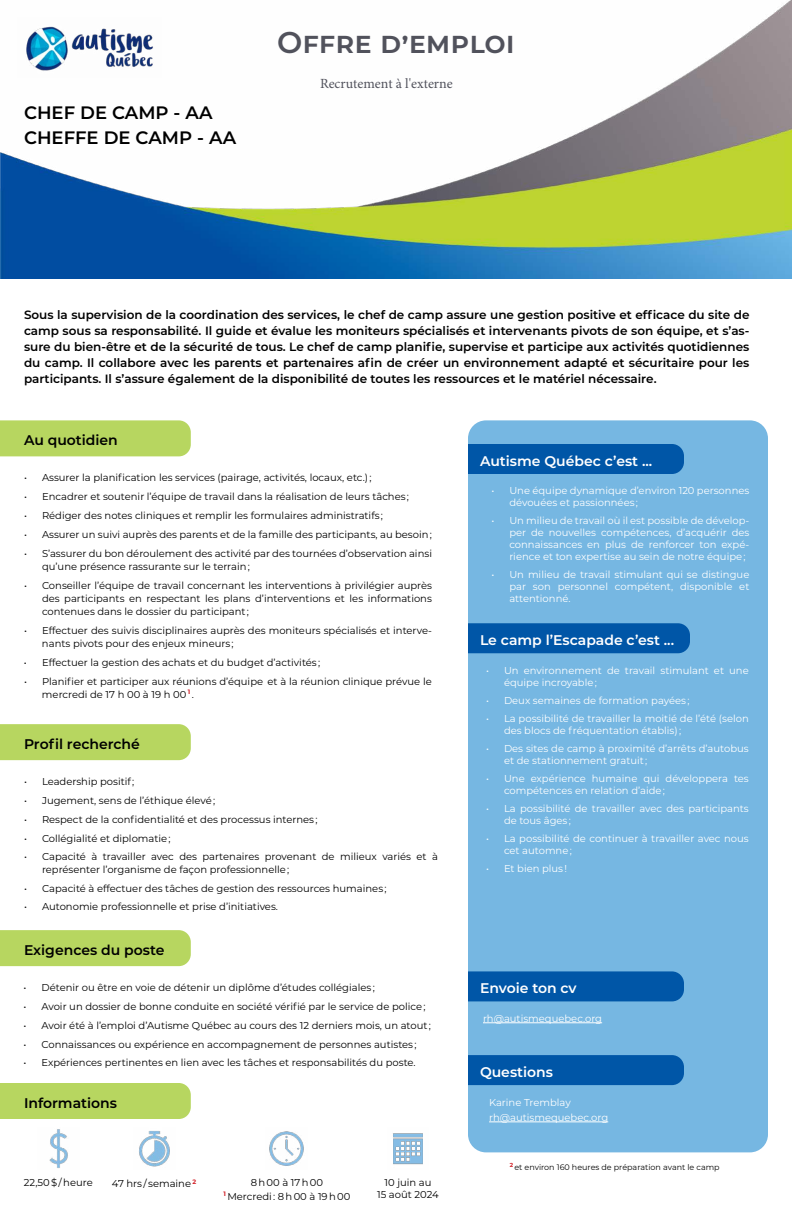
<style>
.page{position:relative;width:792px;height:1224px;background:#fff}
.page>*{position:absolute;margin:0;border:0;box-sizing:border-box;transform-origin:0 0}
.t1{font:600 30px "Montserrat";color:#51525c}
.t2{font:600 18px/24.6px "Montserrat";color:#000}
.t3{font:600 14px "Montserrat";color:#fff}
.t4{font:600 14px "Montserrat";color:#000}
.t5{font:14px "Minion Pro";color:#51525c}
.t6{font:600 12px/16px "Montserrat";color:#000;text-align:justify}
.t7{font:10px/13px "Montserrat";color:#000}
.t8{font:10px/12px "Montserrat";color:#fff}
.t9{font:8px "Montserrat";color:#000}
</style>
<div class="page">
<img style="left:0;top:0;width:792px;height:279px">
<div style="left:468px;top:420px;width:300px;height:732px;background:#76b7e2;border-radius:18px"></div>
<div style="left:0;top:420px;width:191px;height:36px;background:#b7d660"></div>
<div style="left:0;top:724px;width:191px;height:36px;background:#b7d660"></div>
<img style="left:17px;top:17px;width:144px;height:60px">
<div style="left:0;top:930px;width:191px;height:36px;background:#b7d660"></div>
<div style="left:468px;top:444px;width:216px;height:30px;background:#0056a7"></div>
<hr style="left:483px;top:1023px;width:119px;height:1px;background:#fff">
<div style="left:468px;top:971px;width:216px;height:30px;background:#0056a7"></div>
<hr style="left:489px;top:1122px;width:119px;height:1px;background:#fff">
<div style="left:468px;top:1055px;width:216px;height:30px;background:#0056a7"></div>
<div style="left:468px;top:623px;width:222px;height:30px;background:#0056a7"></div>
<div style="left:0;top:1083px;width:191px;height:36px;background:#b7d660"></div>
<img style="left:49px;top:1129px;width:19px;height:39px">
<img style="left:393px;top:1133px;width:30px;height:32px">
<img style="left:269px;top:1131px;width:35px;height:35px">
<img style="left:139px;top:1131px;width:31px;height:36px">
<h1 class="t1" style="left:277px;top:21px;width:239px">Offre d’emploi</h1>
<h2 class="t2" style="left:24px;top:100px;width:214px">CHEF DE CAMP - AA<br>CHEFFE DE CAMP - AA</h2>
<h3 class="t5" style="left:320px;top:74px;width:134px">Recrutement à l'externe</h3>
<p class="t6" style="left:24px;top:306px;width:727px">Sous la supervision de la coordination des services, le chef de camp assure une gestion positive et efficace du site de camp sous sa responsabilité. Il guide et évalue les moniteurs spécialisés et intervenants pivots de son équipe, et s’as&shy;sure du bien-être et de la sécurité de tous. Le chef de camp planifie, supervise et participe aux activités quotidiennes du camp. Il collabore avec les parents et partenaires afin de créer un environnement adapté et sécuritaire pour les participants. Il s’assure également de la disponibilité de toutes les ressources et le matériel nécessaire.</p>
<h3 class="t4" style="left:24px;top:430px;width:95px">Au quotidien</h3>
<p class="t7" style="left:24px;top:470px;width:349px">• Assurer la planification les services (pairage, activités, locaux, etc.) ;</p>
<p class="t7" style="left:24px;top:489px;width:387px">• Encadrer et soutenir l’équipe de travail dans la réalisation de leurs tâches ;</p>
<p class="t7" style="left:24px;top:508px;width:361px">• Rédiger des notes cliniques et remplir les formulaires administratifs ;</p>
<p class="t7" style="left:24px;top:527px;width:410px">• Assurer un suivi auprès des parents et de la famille des participants, au besoin ;</p>
<p class="t7" style="left:42px;top:546px;width:392px;text-indent:-18px">• S’assurer du bon déroulement des activité par des tournées d’observation ainsi qu’une présence rassurante sur le terrain ;</p>
<p class="t7" style="left:42px;top:578px;width:392px;text-align:justify;text-indent:-18px">• Conseiller l’équipe de travail concernant les interventions à privilégier auprès des participants en respectant les plans d’interventions et les informations contenues dans le dossier du participant ;</p>
<p class="t7" style="left:42px;top:623px;width:392px;text-indent:-18px">• Effectuer des suivis disciplinaires auprès des moniteurs spécialisés et interve&shy;nants pivots pour des enjeux mineurs ;</p>
<p class="t7" style="left:24px;top:655px;width:298px">• Effectuer la gestion des achats et du budget d’activités ;</p>
<p class="t7" style="left:42px;top:674px;width:391px;text-indent:-18px">• Planifier et participer aux réunions d’équipe et à la réunion clinique prévue le mercredi de 17 h 00 à 19 h 00 <sup>1</sup> .</p>
<h3 class="t4" style="left:24px;top:734px;width:118px">Profil recherché</h3>
<p class="t7" style="left:24px;top:774px;width:112px">• Leadership positif ;</p>
<p class="t7" style="left:24px;top:793px;width:193px">• Jugement, sens de l’éthique élevé ;</p>
<p class="t7" style="left:24px;top:812px;width:295px">• Respect de la confidentialité et des processus internes ;</p>
<p class="t7" style="left:24px;top:831px;width:148px">• Collégialité et diplomatie ;</p>
<p class="t7" style="left:42px;top:849px;width:397px;text-indent:-18px">• Capacité à travailler avec des partenaires provenant de milieux variés et à représenter l’organisme de façon professionnelle ;</p>
<p class="t7" style="left:24px;top:881px;width:364px">• Capacité à effectuer des tâches de gestion des ressources humaines ;</p>
<p class="t7" style="left:24px;top:899px;width:256px">• Autonomie professionnelle et prise d’initiatives.</p>
<h3 class="t4" style="left:24px;top:940px;width:142px">Exigences du poste</h3>
<p class="t7" style="left:24px;top:980px;width:353px">• Détenir ou être en voie de détenir un diplôme d’études collégiales ;</p>
<p class="t7" style="left:24px;top:999px;width:403px">• Avoir un dossier de bonne conduite en société vérifié par le service de police ;</p>
<p class="t7" style="left:24px;top:1018px;width:409px">• Avoir été à l’emploi d’Autisme Québec au cours des 12 derniers mois, un atout ;</p>
<p class="t7" style="left:24px;top:1037px;width:395px">• Connaissances ou expérience en accompagnement de personnes autistes ;</p>
<p class="t7" style="left:24px;top:1055px;width:394px">• Expériences pertinentes en lien avec les tâches et responsabilités du poste.</p>
<h3 class="t4" style="left:24px;top:1093px;width:95px">Informations</h3>
<p class="t7" style="left:24px;top:1176px;width:70px">22,50 $ / heure</p>
<p class="t7" style="left:377px;top:1177px;width:63px;line-height:12px;text-align:center">10 juin au<br>15 août 2024</p>
<p class="t7" style="left:112px;top:1177px;width:86px">47 hrs / semaine <sup>2</sup></p>
<p class="t7" style="left:224px;top:1176px;width:128px;text-align:center">8 h 00 à 17 h 00<br><sup>1</sup> Mercredi : 8 h 00 à 19 h 00</p>
<h3 class="t3" style="left:480px;top:451px;width:174px">Autisme Québec c’est ...</h3>
<p class="t8" style="left:509px;top:484px;width:241px;text-indent:-18px">• Une équipe dynamique d’environ 120 personnes dévouées et passionnées ;</p>
<p class="t8" style="left:509px;top:514px;width:241px;text-align:justify;text-indent:-18px">• Un milieu de travail où il est possible de dévelop&shy;per de nouvelles compétences, d’acquérir des connaissances en plus de renforcer ton expé&shy;rience et ton expertise au sein de notre équipe;</p>
<p class="t8" style="left:509px;top:568px;width:242px;text-align:justify;text-indent:-18px">• Un milieu de travail stimulant qui se distingue par son personnel compétent, disponible et attentionné.</p>
<h3 class="t3" style="left:480px;top:630px;width:196px">Le camp l’Escapade c’est ...</h3>
<p class="t8" style="left:504px;top:664px;width:246px;text-indent:-18px">• Un environnement de travail stimulant et une équipe incroyable;</p>
<p class="t8" style="left:486px;top:694px;width:205px">• Deux semaines de formation payées ;</p>
<p class="t8" style="left:504px;top:712px;width:246px;text-indent:-18px">• La possibilité de travailler la moitié de l’été (selon des blocs de fréquentation établis);</p>
<p class="t8" style="left:504px;top:742px;width:246px;text-indent:-18px">• Des sites de camp à proximité d’arrêts d’autobus et de stationnement gratuit ;</p>
<p class="t8" style="left:504px;top:772px;width:246px;text-indent:-18px">• Une expérience humaine qui développera tes compétences en relation d’aide;</p>
<p class="t8" style="left:504px;top:802px;width:246px;text-indent:-18px">• La possibilité de travailler avec des participants de tous âges ;</p>
<p class="t8" style="left:504px;top:832px;width:246px;text-indent:-18px">• La possibilité de continuer à travailler avec nous cet automne;</p>
<p class="t8" style="left:486px;top:862px;width:83px">• Et bien plus !</p>
<h3 class="t3" style="left:480px;top:978px;width:98px">Envoie ton cv</h3>
<p class="t8" style="left:483px;top:1012px;width:121px">rh@autismequebec.org</p>
<h3 class="t3" style="left:480px;top:1062px;width:75px">Questions</h3>
<p class="t8" style="left:489px;top:1094px;width:121px;line-height:15px">Karine Tremblay rh@autismequebec.org</p>
<p class="t9" style="left:510px;top:1162px;width:211px"><sup>2</sup> et environ 160 heures de préparation avant le camp</p>
</div>
